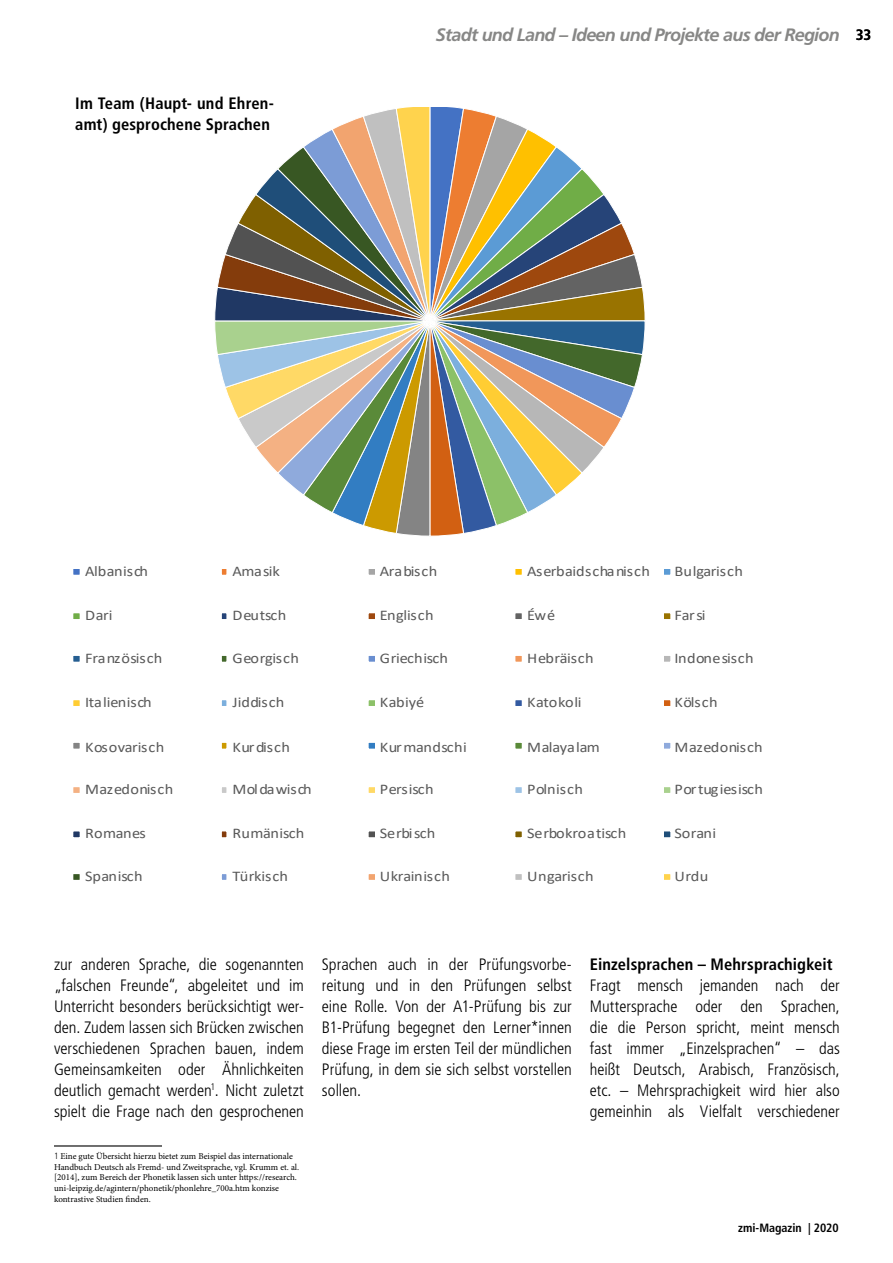
<style>
.page{position:relative;width:893px;height:1263px;background:#fff}
.page>*{position:absolute;margin:0;border:0;box-sizing:border-box;transform-origin:0 0}
.t1{font:italic 700 18px "Frutiger";letter-spacing:-.04em;color:#878786}
.t2{font:300 condensed 16.5px/21px "Frutiger";color:#000;text-align:justify}
.t3{font:700 condensed 16.5px/21px "Frutiger";letter-spacing:.005em;color:#000}
.t4{font:14.7px "Calibri";letter-spacing:-.005em;color:#595959;scale:1.1 1}
.t5{font:14.7px "Calibri";letter-spacing:.025em;color:#595959;scale:1.1 1}
.t6{font:14.7px "Calibri";letter-spacing:.02em;color:#595959;scale:1.1 1}
.t7{font:14.7px "Calibri";letter-spacing:-.03em;color:#595959;scale:1.1 1}
.t8{font:14.7px "Calibri";letter-spacing:.015em;color:#595959;scale:1.1 1}
.t9{font:700 condensed 12px "Frutiger";color:#000}
.t10{font:9px/10.8px "Minion Pro";color:#000}
.t11{font:6px "Calibri";letter-spacing:.02em;color:#595959}
.s1{font-style:normal;font-stretch:condensed;font-size:15px;color:#000}
.s2{font-family:"Frutiger";font-weight:300;font-stretch:condensed}
</style>
<div class="page">
<svg style="left:73px;top:569px;width:598px;height:311px"></svg>
<hr style="left:54px;top:1145px;width:108px;height:1px;background:#000">
<svg style="left:214px;top:107px;width:431px;height:429px"></svg>
<p class="t3" style="left:75px;top:92px;width:200px">Im Team (Haupt- und Ehren&shy;amt) gesprochene Sprachen</p>
<p class="t1" style="left:436px;top:24px;width:437px">Stadt und Land – Ideen und Projekte aus der Region <span class="s1">33</span></p>
<p class="t4" style="left:85px;top:561px;width:59px">Albanisch</p>
<p class="t4" style="left:232px;top:561px;width:44px">Amasik</p>
<p class="t4" style="left:380px;top:561px;width:54px">Arabisch</p>
<p class="t4" style="left:527px;top:561px;width:113px">Aserbaidschanisch</p>
<p class="t4" style="left:675px;top:561px;width:64px">Bulgarisch</p>
<p class="t4" style="left:85px;top:605px;width:26px">Dari</p>
<p class="t4" style="left:232px;top:605px;width:50px">Deutsch</p>
<p class="t4" style="left:380px;top:605px;width:50px">Englisch</p>
<p class="t4" style="left:527px;top:605px;width:27px">Éwé</p>
<p class="t4" style="left:675px;top:605px;width:30px">Far si</p>
<p class="t4" style="left:85px;top:648px;width:72px">Französisch</p>
<p class="t4" style="left:232px;top:648px;width:62px">Georgisch</p>
<p class="t4" style="left:380px;top:648px;width:64px">Griechisch</p>
<p class="t4" style="left:527px;top:648px;width:62px">Hebräisch</p>
<p class="t5" style="left:675px;top:648px;width:73px">Indonesisch</p>
<p class="t4" style="left:85px;top:692px;width:62px">Italienisch</p>
<p class="t8" style="left:232px;top:692px;width:49px">Jiddisch</p>
<p class="t4" style="left:380px;top:692px;width:42px">Kabiyé</p>
<p class="t4" style="left:527px;top:692px;width:51px">Katokoli</p>
<p class="t4" style="left:675px;top:692px;width:41px">Kölsch</p>
<p class="t4" style="left:85px;top:736px;width:74px">Kosovarisch</p>
<p class="t6" style="left:232px;top:736px;width:54px">Kurdisch</p>
<p class="t5" style="left:380px;top:736px;width:81px">Kurmandschi</p>
<p class="t4" style="left:527px;top:736px;width:68px">Malayalam</p>
<p class="t5" style="left:675px;top:736px;width:82px">Mazedonisch</p>
<p class="t5" style="left:85px;top:779px;width:82px">Mazedonisch</p>
<p class="t7" style="left:232px;top:779px;width:73px">Mol dawisch</p>
<p class="t4" style="left:380px;top:779px;width:50px">Persisch</p>
<p class="t6" style="left:527px;top:779px;width:52px">Polnisch</p>
<p class="t4" style="left:675px;top:779px;width:82px">Portugiesisch</p>
<p class="t4" style="left:85px;top:823px;width:57px">Romanes</p>
<p class="t4" style="left:232px;top:823px;width:67px">Rumänisch</p>
<p class="t4" style="left:380px;top:823px;width:52px">Serbi sch</p>
<p class="t4" style="left:527px;top:823px;width:92px">Serbokroatisch</p>
<p class="t4" style="left:675px;top:823px;width:39px">Sorani</p>
<p class="t4" style="left:85px;top:866px;width:54px">Spanisch</p>
<p class="t4" style="left:232px;top:866px;width:52px">Türkisch</p>
<p class="t4" style="left:380px;top:866px;width:65px">Ukrainisch</p>
<p class="t4" style="left:527px;top:866px;width:62px">Ungarisch</p>
<p class="t4" style="left:675px;top:866px;width:32px">Urdu</p>
<p class="t11" style="left:367px;top:615px;width:26px">Georgisch</p>
<p class="t11" style="left:529px;top:615px;width:31px">Indonesisch</p>
<p class="t11" style="left:421px;top:651px;width:34px">Kurmandschi</p>
<p class="t11" style="left:529px;top:651px;width:34px">Mazedonisch</p>
<p class="t11" style="left:529px;top:703px;width:14px">Urdu</p>
<p class="t2" style="left:54px;top:954px;width:251px">zur anderen Sprache, die sogenannten „falschen Freunde“, abgeleitet und im Unterricht besonders berücksichtigt wer&shy;den. Zudem lassen sich Brücken zwischen verschiedenen Sprachen bauen, indem Gemeinsamkeiten oder Ähnlichkeiten deutlich gemacht werden<sup>1</sup>. Nicht zuletzt spielt die Frage nach den gesprochenen</p>
<p class="t10" style="left:54px;top:1150px;width:247px"><span class="s2">1</span> Eine gute Übersicht hierzu bietet zum Beispiel das internationale Handbuch Deutsch als Fremd- und Zweitsprache, vgl. Krumm et. al. [2014], zum Bereich der Phonetik lassen sich unter https://research. uni-leipzig.de/agintern/phonetik/phonlehre_700a.htm konzise kontrastive Studien finden.</p>
<p class="t2" style="left:322px;top:954px;width:251px">Sprachen auch in der Prüfungsvorbe&shy;reitung und in den Prüfungen selbst eine Rolle. Von der A1-Prüfung bis zur B1-Prüfung begegnet den Lerner*innen diese Frage im ersten Teil der mündlichen Prüfung, in dem sie sich selbst vorstellen sollen.</p>
<p class="t3" style="left:590px;top:953px;width:244px">Einzelsprachen – Mehrsprachigkeit</p>
<p class="t2" style="left:590px;top:975px;width:251px">Fragt mensch jemanden nach der Muttersprache oder den Sprachen, die die Person spricht, meint mensch fast immer „Einzelsprachen“ – das heißt Deutsch, Arabisch, Französisch, etc. – Mehrsprachigkeit wird hier also gemeinhin als Vielfalt verschiedener</p>
<p class="t9" style="left:738px;top:1221px;width:102px">zmi-Magazin | 2020</p>
</div>
